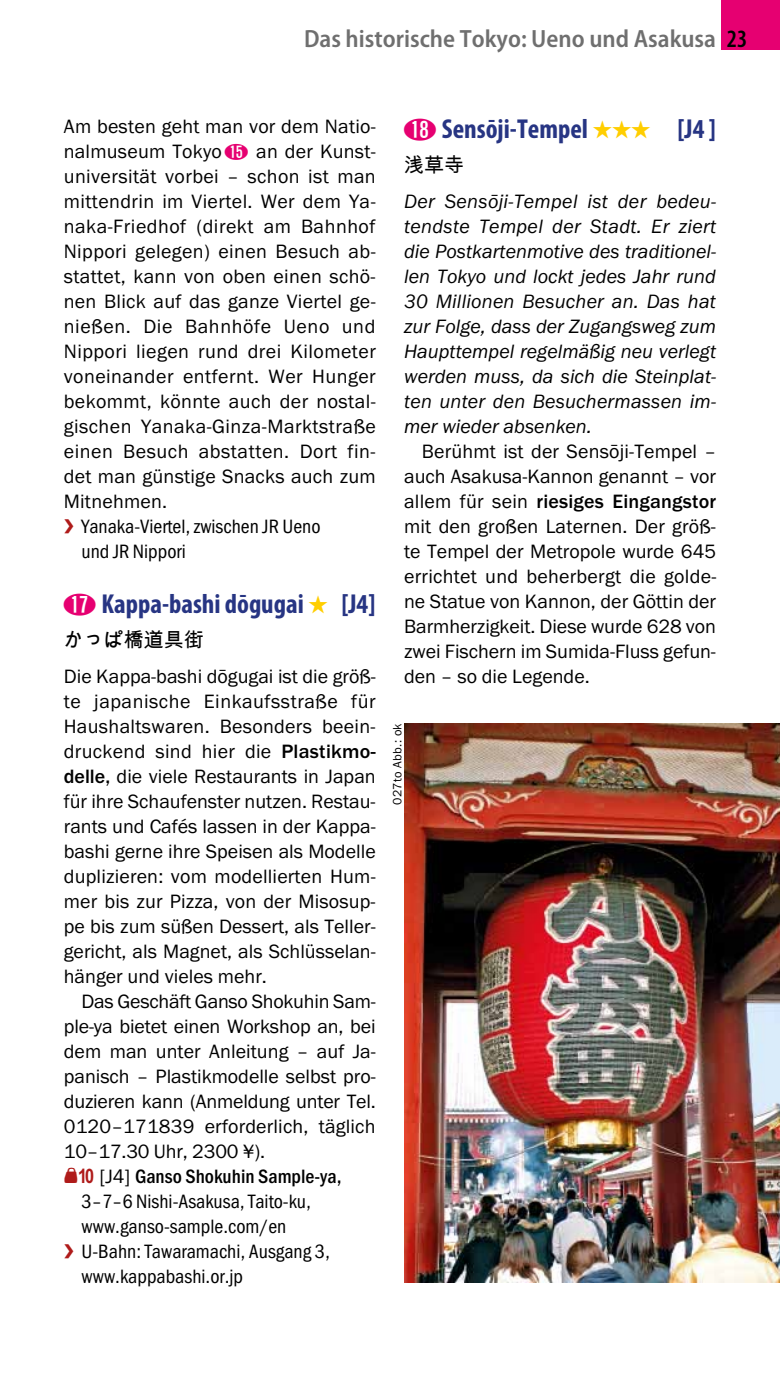
<style>
.page{position:relative;width:780px;height:1382px;background:#fff}
.page>*{position:absolute;margin:0;border:0;box-sizing:border-box;transform-origin:0 0}
.t1{font:700 condensed 27.5px "Myriad Pro";color:#273583}
.t2{font:600 semi-condensed 25px "Myriad Pro";color:#6f6f6f}
.t3{font:20px/25px "Franklin Gothic URW Boo";color:#000;text-align:justify}
.t4{font:20px/25px "Franklin Gothic URW Boo Ita";letter-spacing:.01em;color:#000;text-align:justify}
.t5{font:20px/25px "Franklin Gothic URW Con Boo";color:#000}
.t6{font:500 20px "Franklin Gothic URW";letter-spacing:.01em;color:#000}
.t7{font:500 20px "Franklin Gothic URW Con";color:#000}
.t8{font:20px "Arial Unicode MS";color:#000}
.t9{font:12.5px "Franklin Gothic URW Boo";letter-spacing:.025em;color:#000}
.s1{font-stretch:condensed;color:#000}
.s2{font-family:"Nummern Gesamt";color:#e60071}
.s3{font-family:"Nummern Gesamt";font-weight:400;font-stretch:normal;color:#e60071}
.s4{font-family:"Franklin Gothic URW";font-weight:500}
.s5{font-family:"Franklin Gothic URW Boo";font-weight:400}
</style>
<div class="page">
<div style="left:721px;top:0;width:59px;height:50px;background:#e60071"></div>
<img style="left:404px;top:723px;width:376px;height:559px">
<p class="t2" style="left:304px;top:25px;width:444px">Das historische Tokyo: Ueno und Asakusa <span class="s1">23</span></p>
<p class="t3" style="left:64px;top:114px;width:314px">Am besten geht man vor dem Natio&shy;nalmuseum Tokyo<span class="s2">⑮</span> an der Kunst&shy;universität vorbei – schon ist man mittendrin im Viertel. Wer dem Ya&shy;naka-Friedhof (direkt am Bahnhof Nippori gelegen) einen Besuch ab&shy;stattet, kann von oben einen schö&shy;nen Blick auf das ganze Viertel ge&shy;nießen. Die Bahnhöfe Ueno und Nippori liegen rund drei Kilometer voneinander entfernt. Wer Hunger bekommt, könnte auch der nostal&shy;gischen Yanaka-Ginza-Marktstraße einen Besuch abstatten. Dort fin&shy;det man günstige Snacks auch zum Mitnehmen.</p>
<p class="t5" style="left:81px;top:514px;width:240px">Yanaka-Viertel, zwischen JR Ueno und JR Nippori</p>
<h1 class="t1" style="left:64px;top:587px;width:241px"><span class="s3">⑰</span>Kappa-bashi dōgugai</h1>
<h1 class="t1" style="left:341px;top:587px;width:36px">[J4]</h1>
<p class="t8" style="left:64px;top:626px;width:142px">かっぱ橋道具街</p>
<p class="t3" style="left:64px;top:664px;width:313px">Die Kappa-bashi dōgugai ist die größ&shy;te japanische Einkaufsstraße für Haushaltswaren. Besonders beein&shy;druckend sind hier die <span class="s4">Plastikmo&shy;delle,</span> die viele Restaurants in Japan für ihre Schaufenster nutzen. Restau&shy;rants und Cafés lassen in der Kappa&shy;bashi gerne ihre Speisen als Modelle duplizieren: vom modellierten Hum&shy;mer bis zur Pizza, von der Misosup&shy;pe bis zum süßen Dessert, als Teller&shy;gericht, als Magnet, als Schlüsselan&shy;hänger und vieles mehr.</p>
<p class="t3" style="left:64px;top:989px;width:313px;text-indent:18px">Das Geschäft Ganso Shokuhin Sam&shy;ple-ya bietet einen Workshop an, bei dem man unter Anleitung – auf Ja&shy;panisch – Plastikmodelle selbst pro&shy;duzieren kann (Anmeldung unter Tel.<br>0120–171839 erforderlich, täglich 10–17.30 Uhr, 2300 ¥).</p>
<p class="t7" style="left:99px;top:1163px;width:243px"><span class="s5">[J4]</span> Ganso Shokuhin Sample-ya,</p>
<p class="t5" style="left:81px;top:1189px;width:250px">3–7–6 Nishi-Asakusa, Taito-ku, www.ganso-sample.com/en<br>U-Bahn: Tawaramachi, Ausgang 3, www.kappabashi.or.jp</p>
<h1 class="t1" style="left:404px;top:112px;width:185px"><span class="s3">⑱</span>Sensōji-Tempel</h1>
<h1 class="t1" style="left:677px;top:112px;width:40px">[J4 ]</h1>
<p class="t8" style="left:404px;top:151px;width:61px">浅草寺</p>
<p class="t4" style="left:404px;top:189px;width:314px">Der Sensōji-Tempel ist der bedeu&shy;tendste Tempel der Stadt. Er ziert die Postkartenmotive des traditionel&shy;len Tokyo und lockt jedes Jahr rund 30 Millionen Besucher an. Das hat zur Folge, dass der Zugangsweg zum Haupttempel regelmäßig neu verlegt werden muss, da sich die Steinplat&shy;ten unter den Besuchermassen im&shy;mer wieder absenken.</p>
<p class="t3" style="left:404px;top:439px;width:314px;text-align:right">Berühmt ist der Sensōji-Tempel – auch Asakusa-Kannon genannt – vor</p>
<p class="t6" style="left:404px;top:489px;width:313px"><span class="s5">allem für sein</span> riesiges Eingangstor</p>
<p class="t3" style="left:404px;top:514px;width:314px">mit den großen Laternen. Der größ&shy;te Tempel der Metropole wurde 645 errichtet und beherbergt die golde&shy;ne Statue von Kannon, der Göttin der Barmherzigkeit. Diese wurde 628 von zwei Fischern im Sumida-Fluss gefun&shy;den – so die Legende.</p>
<p class="t9" style="left:389px;top:805px;width:83px;rotate:-90deg">027to Abb.: ok</p>
</div>
